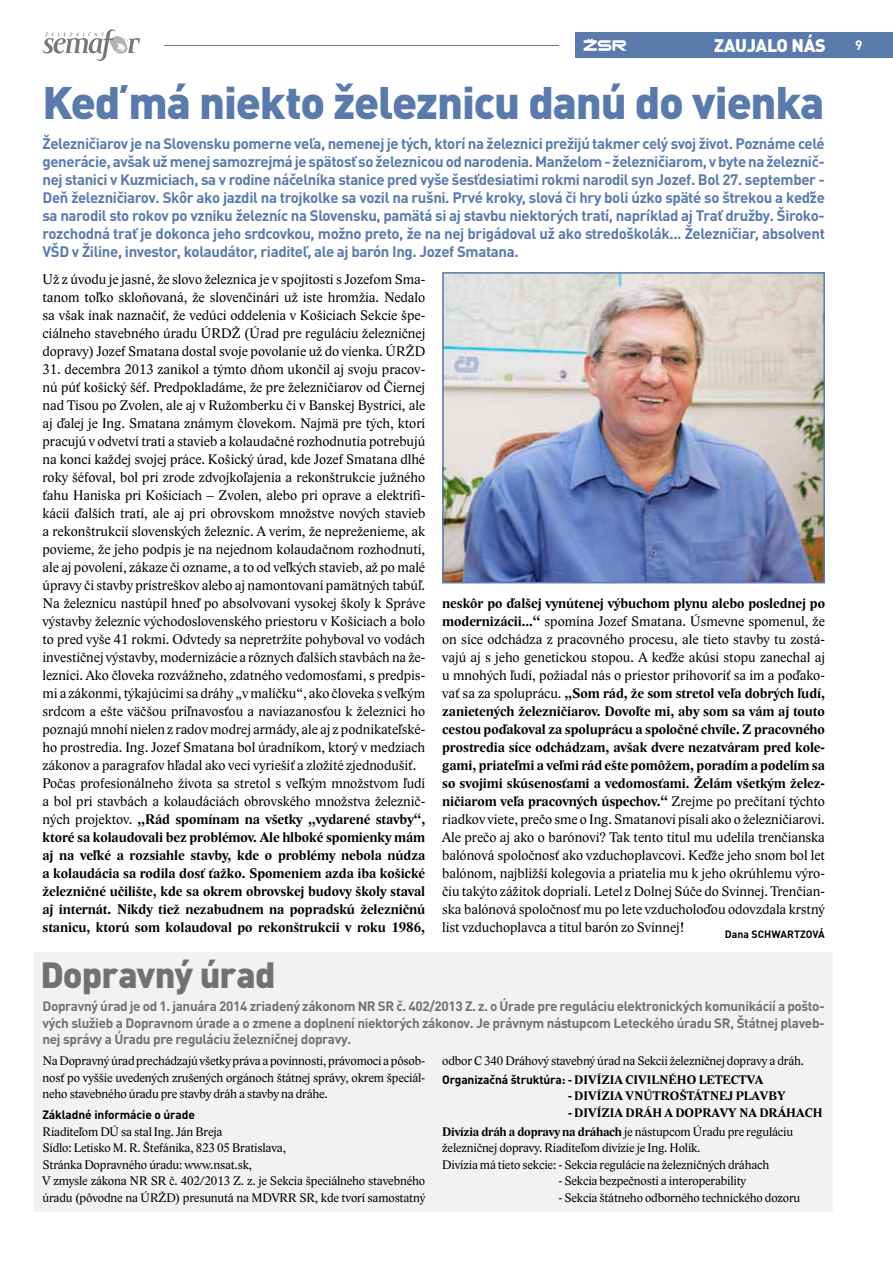
<style>
.page{position:relative;width:893px;height:1263px;background:#fff}
.page>*{position:absolute;margin:0;border:0;box-sizing:border-box;transform-origin:0 0}
.t1{font:900 45px "DIN Pro";letter-spacing:-.025em;color:#597aab}
.t2{font:900 36px "DIN Pro";letter-spacing:-.02em;color:#707172}
.t3{font:900 18px "DIN Pro";letter-spacing:-.015em;color:#fff}
.t4{font:700 15px/18px "DIN Pro";letter-spacing:-.025em;color:#597aab;text-align:justify}
.t5{font:14.25px/18px "Lido STF";color:#000;text-align:justify}
.t6{font:700 13.5px/16.5px "DIN Pro";letter-spacing:-.025em;color:#707172;text-align:justify}
.t7{font:700 13.5px "DIN Pro";color:#fff}
.t8{font:12.75px/16.5px "Lido STF";letter-spacing:-.01em;color:#000}
.t9{font:700 12.75px/18.6px "Lido STF";letter-spacing:-.01em;color:#000}
.t10{font:700 12.75px "Lido STF";letter-spacing:.265em;color:#000}
.t11{font:700 12px "DIN Pro";letter-spacing:-.01em;color:#000}
.t12{font:700 10.5px "DIN Pro";color:#000}
.s1{font-weight:700}
.s2{font-family:"DIN Pro";font-weight:700;font-size:12px}
.s3{font-weight:400}
</style>
<div class="page">
<svg style="left:43px;top:29px;width:97px;height:32px"></svg>
<hr style="left:164px;top:45px;width:394px;height:1px;background:#77787a">
<div style="left:575px;top:32px;width:318px;height:26px;background:#597aab"></div>
<svg style="left:584px;top:39px;width:43px;height:12px"></svg>
<img style="left:445px;top:275px;width:377px;height:305px">
<div style="left:442px;top:272px;width:383px;height:311px;border:2px solid #597aab"></div>
<div style="left:34px;top:952px;width:799px;height:260px;background:#f2f2f3"></div>
<p class="t3" style="left:714px;top:33px;width:113px">ZAUJALO NÁS</p>
<p class="t7" style="left:855px;top:36px;width:9px">9</p>
<h1 class="t1" style="left:43px;top:73px;width:783px">Keď má niekto železnicu danú do vienka</h1>
<p class="t4" style="left:43px;top:134px;width:784px">Železničiarov je na Slovensku pomerne veľa, nemenej je tých, ktorí na železnici prežijú takmer celý svoj život. Poznáme celé generácie, avšak už menej samozrejmá je spätosť so železnicou od narodenia. Manželom - železničiarom, v byte na železnič&shy;nej stanici v Kuzmiciach, sa v rodine náčelníka stanice pred vyše šesťdesiatimi rokmi narodil syn Jozef. Bol 27. september - Deň železničiarov. Skôr ako jazdil na trojkolke sa vozil na rušni. Prvé kroky, slová či hry boli úzko späté so štrekou a keďže sa narodil sto rokov po vzniku železníc na Slovensku, pamätá si aj stavbu niektorých tratí, napríklad aj Trať družby. Široko&shy;rozchodná trať je dokonca jeho srdcovkou, možno preto, že na nej brigádoval už ako stredoškolák... Železničiar, absolvent VŠD v Žiline, investor, kolaudátor, riaditeľ, ale aj barón I ng. Jozef Smatana.</p>
<p class="t5" style="left:43px;top:271px;width:384px">Už z úvodu je jasné, že slovo železnica je v spojitosti s Jozefom Sma&shy;tanom toľko skloňovaná, že slovenčinári už iste hromžia. Nedalo sa však inak naznačiť, že vedúci oddelenia v Košiciach Sekcie špe&shy;ciálneho stavebného úradu ÚRDŽ (Úrad pre reguláciu železničnej dopravy) Jozef Smatana dostal svoje povolanie už do vienka. ÚRŽD</p>
<p class="t5" style="left:43px;top:361px;width:384px;text-align:left">31. decembra 2013 zanikol a týmto dňom ukončil aj svoju pracov&shy;nú púť košický šéf. Predpokladáme, že pre železničiarov od Čiernej nad Tisou po Zvolen, ale aj v Ružomberku či v Banskej Bystrici, ale aj ďalej je Ing. Smatana známym človekom. Najmä pre tých, ktorí pracujú v odvetví tratí a stavieb a kolaudačné rozhodnutia potrebujú na konci každej svojej práce. Košický úrad, kde Jozef Smatana dlhé roky šéfoval, bol pri zrode zdvojkoľajenia a rekonštrukcie južného ťahu Haniska pri Košiciach – Zvolen, alebo pri oprave a elektrifi&shy;kácií ďalších tratí, ale aj pri obrovskom množstve nových stavieb a rekonštrukcií slovenských železníc. A verím, že nepreženieme, ak povieme, že jeho podpis je na nejednom kolaudačnom rozhodnutí, ale aj povolení, zákaze či ozname, a to od veľkých stavieb, až po malé úpravy či stavby prístreškov alebo aj namontovaní pamätných tabúľ.<br>Na železnicu nastúpil hneď po absolvovaní vysokej školy k Správe výstavby železníc východoslovenského priestoru v Košiciach a bolo to pred vyše 41 rokmi. Odvtedy sa nepretržite pohyboval vo vodách investičnej výstavby, modernizácie a rôznych ďalších stavbách na že&shy;leznici. Ako človeka rozvážneho, zdatného vedomosťami, s predpis&shy;mi a zákonmi, týkajúcimi sa dráhy „vmalíčku“, ako človeka s veľkým srdcom a ešte väčšou priľnavosťou a naviazanosťou k železnici ho poznajú mnohí nielen z radov modrej armády, ale aj z podnikateľské&shy;ho prostredia. Ing. Jozef Smatana bol úradníkom, ktorý v medziach zákonov a paragrafov hľadal ako veci vyriešiť a zložité zjednodušiť.<br>Počas profesionálneho života sa stretol s veľkým množstvom ľudí a bol pri stavbách a kolaudáciách obrovského množstva železnič&shy;ných projektov. <span class="s1">„Rád spomínam na všetky „vydarené stavby“, ktoré sa kolaudovali bez problémov. Ale hlboké spomienky mám aj na veľké a rozsiahle stavby, kde o problémy nebola núdza a kolaudácia sa rodila dosť ťažko. Spomeniem azda iba košické železničné učilište, kde sa okrem obrovskej budovy školy staval aj internát. Nikdy tiež nezabudnem na popradskú železničnú stanicu, ktorú som kolaudoval po rekonštrukcii v roku 1986,</span></p>
<p class="t5" style="left:442px;top:595px;width:384px"><span class="s1">neskôr po ďalšej vynútenej výbuchom plynu alebo poslednej po modernizácii...“</span> spomína Jozef Smatana. Úsmevne spomenul, že on síce odchádza z pracovného procesu, ale tieto stavby tu zostá&shy;vajú aj s jeho genetickou stopou. A keďže akúsi stopu zanechal aj u mnohých ľudí, požiadal nás o priestor prihovoriť sa im a poďako&shy;vať sa za spoluprácu. <span class="s1">„Som rád, že som stretol veľa dobrých ľudí, zanietených železničiarov. Dovoľte mi, aby som sa vám aj touto cestou poďakoval za spoluprácu a spoločné chvíle. Z pracovného prostredia síce odchádzam, avšak dvere nezatváram pred kole&shy;gami, priateľmi a veľmi rád ešte pomôžem, poradím a podelím sa so svojimi skúsenosťami a vedomosťami. Želám všetkým želez&shy;ničiarom veľa pracovných úspechov.“</span> Zrejme po prečítaní týchto riadkov viete, prečo sme o Ing. Smatanovi písali ako o železničiarovi.<br>Ale prečo aj ako o barónovi? Tak tento titul mu udelila trenčianska balónová spoločnosť ako vzduchoplavcovi. Keďže jeho snom bol let balónom, najbližší kolegovia a priatelia mu k jeho okrúhlemu výro&shy;čiu takýto zážitok dopriali. Letel z Dolnej Súče do Svinnej. Trenčian&shy;ska balónová spoločnosť mu po lete vzducholoďou odovzdala krstný list vzduchoplavca a titul barón zo Svinnej!</p>
<p class="t12" style="left:725px;top:927px;width:95px">Dana SCHWARTZOVÁ</p>
<h2 class="t2" style="left:40px;top:950px;width:237px">Dopravný úrad</h2>
<p class="t6" style="left:43px;top:997px;width:784px">Dopravný úrad je od 1. januára 2014 zriadený zákonom NR SR č. 402/2013 Z. z. o Úrade pre reguláciu elektronických komunikácií a pošto&shy;vých služieb a Dopravnom úrade a o zmene a doplnení niektorých zákonov. Je právnym nástupcom Leteckého úradu SR, Štátnej plaveb&shy;nej správy a Úradu pre reguláciu železničnej dopravy.</p>
<p class="t8" style="left:442px;top:1052px;width:363px;line-height:18.6px">odbor C 340 Dráhový stavebný úrad na Sekcii železničnej dopravy a dráh.<br><span class="s2">Organizačná štruktúra:</span> <span class="s1">- Divízia civilného letectva</span></p>
<p class="t9" style="left:568px;top:1087px;width:68px">- Divízia vnú</p>
<p class="t10" style="left:653px;top:1089px;width:109px">tro štátnej plavb</p>
<p class="t9" style="left:777px;top:1087px;width:7px">y</p>
<p class="t9" style="left:568px;top:1103px;width:106px">- Divízia dráh adoprav</p>
<p class="t8" style="left:43px;top:1053px;width:384px;text-align:justify">Na Dopravný úrad prechádzajú všetky práva apovinnosti, právomoci apôsob&shy;nosť po vyššie uvedených zrušených orgánoch štátnej správy, okrem špeciál&shy;neho stavebného úradu pre stavby dráh a stavby na dráhe.</p>
<p class="t11" style="left:43px;top:1106px;width:154px">Základné informácie o úrade</p>
<p class="t8" style="left:43px;top:1123px;width:384px">Riaditeľom DÚ sa stal Ing. Ján Breja<br>Sídlo: Letisko M. R. Štefánika, 823 05 Bratislava,<br>Stránka Dopravného úradu: www.nsat.sk,<br>V zmysle zákona NR SR č. 402/2013 Z. z. je Sekcia špeciálneho stavebného úradu (pôvodne na ÚRŽD) presunutá na MDVRR SR, kde tvorí samostatný</p>
<p class="t9" style="left:442px;top:1103px;width:382px;text-indent:286px">y na dráhach<br>Divízia dráh a dopravy na dráhach <span class="s3">je nástupcom Úradu pre reguláciu</span></p>
<p class="t8" style="left:442px;top:1140px;width:329px">železničnej dopravy. Riaditeľom divízie je Ing. Holík.<br>Divízia má tieto sekcie: - Sekcia regulácie na železničných dráhach</p>
<p class="t8" style="left:558px;top:1173px;width:189px">- Sekcia bezpečnosti a interoperability</p>
<p class="t8" style="left:558px;top:1189px;width:243px">- Sekcia štátneho odborného technického dozoru</p>
</div>
